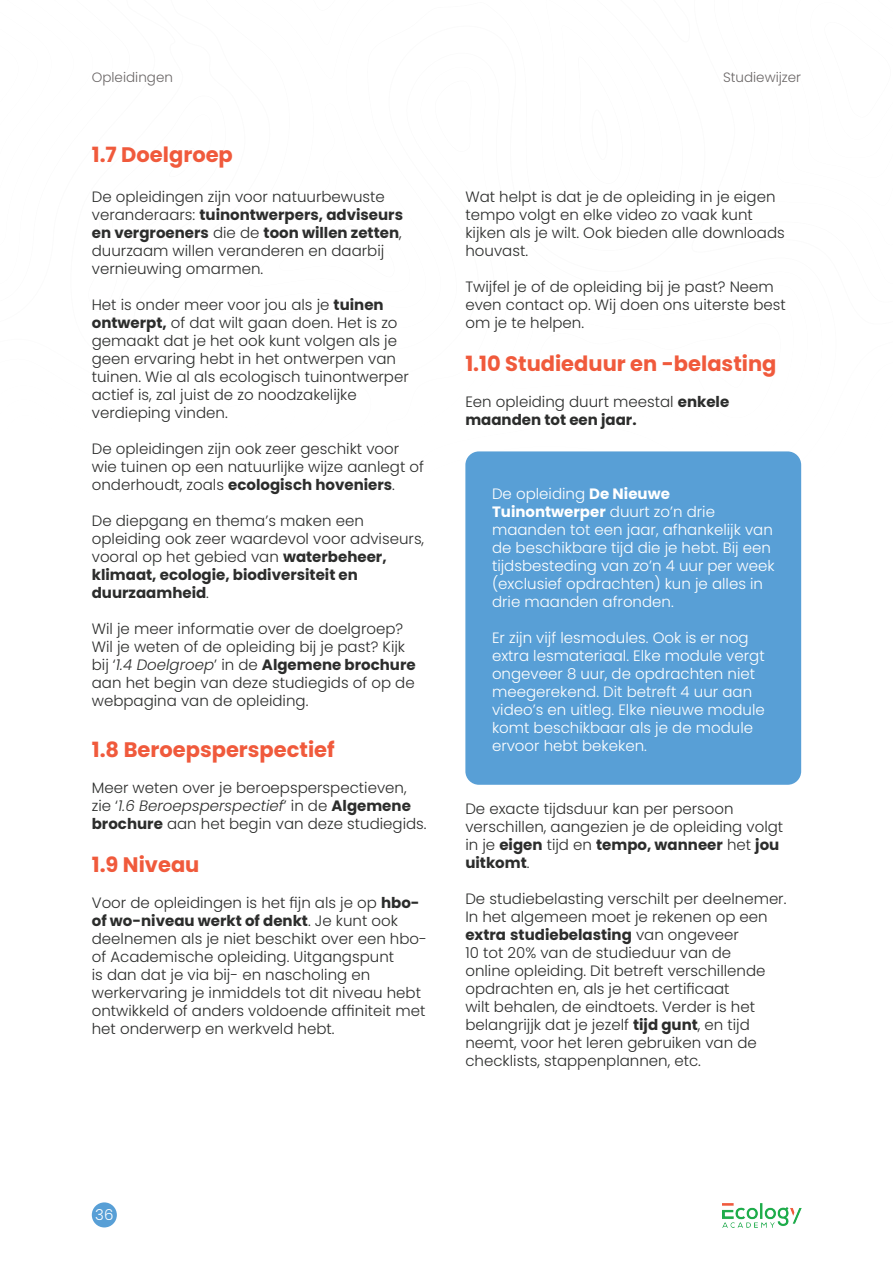
<style>
.page{position:relative;width:893px;height:1263px;background:#fff}
.page>*{position:absolute;margin:0;border:0;box-sizing:border-box;transform-origin:0 0}
.t1{font:700 21px "Poppins";color:#f05a3c}
.t2{font:300 15px/18px "Poppins";color:#2c2d2c}
.t3{font:300 15px/18px "Poppins";color:#fff}
.t4{font:300 13.5px "Poppins";color:#6b6767}
.s1{font-weight:700}
.s2{font-style:italic}
</style>
<div class="page">
<img style="left:722px;top:1203px;width:79px;height:25px">
<div style="left:92px;top:1202px;width:25px;height:25px;background:#589fd6;border-radius:50%"></div>
<div style="left:465px;top:451px;width:336px;height:334px;background:#589fd6;border-radius:14px"></div>
<p class="t4" style="left:92px;top:69px;width:83px">Opleidingen</p>
<p class="t1" style="left:92px;top:143px;width:143px">1.7 Doelgroep</p>
<p class="t2" style="left:92px;top:188px;width:313px">De opleidingen zijn voor natuurbewuste veranderaars: <span class="s1">tuinontwerpers, adviseurs en vergroeners</span> die de <span class="s1">toon willen zetten</span>, duurzaam willen veranderen en daarbij vernieuwing omarmen.</p>
<p class="t2" style="left:92px;top:296px;width:318px">Het is onder meer voor jou als je <span class="s1">tuinen ontwerpt,</span> of dat wilt gaan doen. Het is zo gemaakt dat je het ook kunt volgen als je geen ervaring hebt in het ontwerpen van tuinen. Wie al als ecologisch tuinontwerper actief is, zal juist de zo noodzakelijke verdieping vinden.</p>
<p class="t2" style="left:92px;top:440px;width:334px">De opleidingen zijn ook zeer geschikt voor wie tuinen op een natuurlijke wijze aanlegt of onderhoudt, zoals <span class="s1">ecologisch hoveniers</span>.</p>
<p class="t2" style="left:92px;top:512px;width:334px">De diepgang en thema’s maken een opleiding ook zeer waardevol voor adviseurs, vooral op het gebied van <span class="s1">waterbeheer, klimaat, ecologie, biodiversiteit en duurzaamheid</span>.</p>
<p class="t2" style="left:92px;top:620px;width:325px">Wil je meer informatie over de doelgroep?<br>Wil je weten of de opleiding bij je past? Kijk bij ‘<span class="s2">1.4 Doelgroep</span>’ in de <span class="s1">Algemene brochure </span>aan het begin van deze studiegids of op de webpagina van de opleiding.</p>
<p class="t1" style="left:92px;top:737px;width:244px">1.8 Beroepsperspectief</p>
<p class="t2" style="left:92px;top:778px;width:336px">Meer weten over je beroepsperspectieven, zie ‘<span class="s2">1.6 Beroepsperspectief</span>’ in de <span class="s1">Algemene brochure</span> aan het begin van deze studiegids.</p>
<p class="t1" style="left:92px;top:852px;width:109px">1.9 Niveau</p>
<p class="t2" style="left:92px;top:893px;width:337px">Voor de opleidingen is het fijn als je op <span class="s1">hbo&shy;of wo-niveau werkt of denkt</span>. Je kunt ook deelnemen als je niet beschikt over een hbo&shy;of Academische opleiding. Uitgangspunt<br>is dan dat je via bij- en nascholing en werkervaring je inmiddels tot dit niveau hebt ontwikkeld of anders voldoende affiniteit met het onderwerp en werkveld hebt.</p>
<p class="t4" style="left:723px;top:69px;width:80px">Studiewijzer</p>
<p class="t2" style="left:465px;top:188px;width:321px">Wat helpt is dat je de opleiding in je eigen tempo volgt en elke video zo vaak kunt kijken als je wilt. Ook bieden alle downloads houvast.</p>
<p class="t2" style="left:465px;top:278px;width:322px">Twijfel je of de opleiding bij je past? Neem even contact op. Wij doen ons uiterste best om je te helpen.</p>
<p class="t1" style="left:465px;top:352px;width:313px">1.10 Studieduur en -belasting</p>
<p class="t2" style="left:465px;top:393px;width:265px">Een opleiding duurt meestal <span class="s1">enkele maanden tot een jaar.</span></p>
<p class="t3" style="left:492px;top:485px;width:284px">De opleiding <span class="s1">De Nieuwe<br>Tuinontwerper</span> duurt zo’n drie maanden tot een jaar, afhankelijk van de beschikbare tijd die je hebt. Bij een tijdsbesteding van zo’n 4 uur per week (exclusief opdrachten) kun je alles in drie maanden afronden.</p>
<p class="t3" style="left:492px;top:629px;width:274px">Er zijn vijf lesmodules. Ook is er nog extra lesmateriaal. Elke module vergt ongeveer 8 uur, de opdrachten niet meegerekend. Dit betreft 4 uur aan video’s en uitleg. Elke nieuwe module komt beschikbaar als je de module ervoor hebt bekeken.</p>
<p class="t2" style="left:465px;top:800px;width:319px">De exacte tijdsduur kan per persoon verschillen, aangezien je de opleiding volgt in je <span class="s1">eigen</span> tijd en <span class="s1">tempo, wanneer</span> het <span class="s1">jou uitkomt</span>.</p>
<p class="t2" style="left:465px;top:890px;width:323px">De studiebelasting verschilt per deelnemer.<br>In het algemeen moet je rekenen op een <span class="s1">extra studiebelasting</span> van ongeveer<br>10 tot 20% van de studieduur van de<br>online opleiding. Dit betreft verschillende opdrachten en, als je het certificaat<br>wilt behalen, de eindtoets. Verder is het belangrijjk dat je jezelf <span class="s1">tijd gunt</span>, en tijd neemt, voor het leren gebruiken van de checklists, stappenplannen, etc.</p>
<p class="t3" style="left:95px;top:1206px;width:20px">36</p>
</div>
